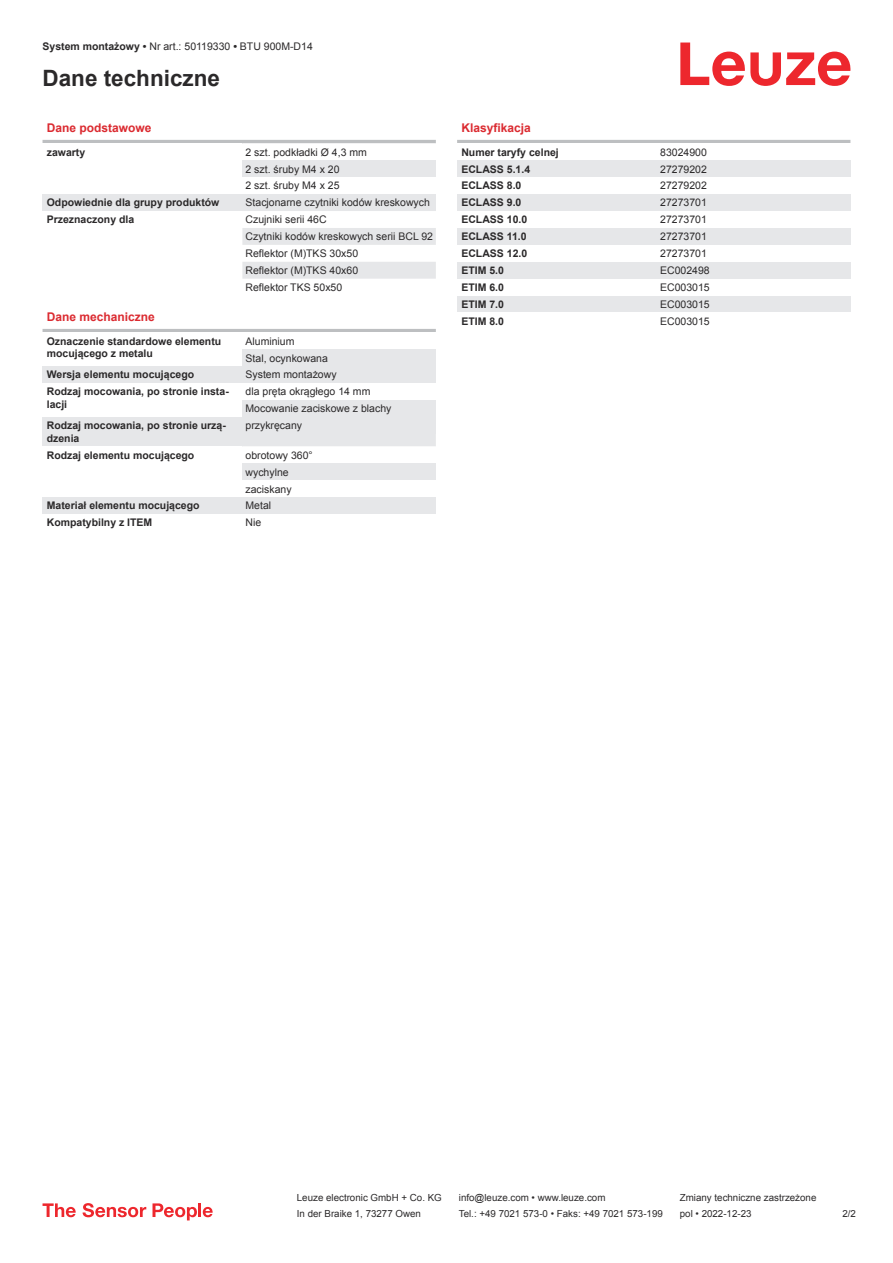
<style>
.page{position:relative;width:893px;height:1263px;background:#fff}
.page>*{position:absolute;margin:0;border:0;box-sizing:border-box;transform-origin:0 0}
.t1{font:700 22.5px "Arial";color:#2b292a}
.t2{font:700 12px "Arial";color:#db2a30}
.t3{font:10.5px/17px "Arial";color:#2b292a}
.t4{font:700 10.5px/12.6px "Arial";color:#2b292a}
.t5{font:9.75px "Arial";color:#2b292a}
.s1{font-weight:700}
</style>
<div class="page">
<svg style="left:680px;top:43px;width:170px;height:43px"></svg>
<div style="left:242px;top:434px;width:194px;height:12px;background:#e6e7e9"></div>
<hr style="left:43px;top:140px;width:393px;height:3px;background:#bdbfc1">
<svg style="left:242px;top:143px;width:194px;height:1px"></svg>
<div style="left:242px;top:160px;width:194px;height:17px;background:#e6e7e9"></div>
<div style="left:43px;top:194px;width:199px;height:17px;background:#e6e7e9"></div>
<div style="left:242px;top:194px;width:194px;height:17px;background:#e6e7e9"></div>
<svg style="left:242px;top:228px;width:194px;height:51px"></svg>
<hr style="left:43px;top:329px;width:393px;height:3px;background:#bdbfc1">
<div style="left:242px;top:349px;width:194px;height:17px;background:#e6e7e9"></div>
<div style="left:43px;top:366px;width:199px;height:17px;background:#e6e7e9"></div>
<div style="left:242px;top:366px;width:194px;height:17px;background:#e6e7e9"></div>
<div style="left:242px;top:400px;width:194px;height:17px;background:#e6e7e9"></div>
<div style="left:43px;top:417px;width:199px;height:29px;background:#e6e7e9"></div>
<div style="left:242px;top:417px;width:194px;height:17px;background:#e6e7e9"></div>
<div style="left:242px;top:463px;width:194px;height:17px;background:#e6e7e9"></div>
<div style="left:43px;top:497px;width:199px;height:17px;background:#e6e7e9"></div>
<div style="left:242px;top:497px;width:194px;height:17px;background:#e6e7e9"></div>
<hr style="left:457px;top:140px;width:393px;height:3px;background:#bdbfc1">
<div style="left:457px;top:160px;width:200px;height:17px;background:#e6e7e9"></div>
<div style="left:657px;top:160px;width:193px;height:17px;background:#e6e7e9"></div>
<div style="left:457px;top:194px;width:200px;height:17px;background:#e6e7e9"></div>
<div style="left:657px;top:194px;width:193px;height:17px;background:#e6e7e9"></div>
<div style="left:457px;top:228px;width:200px;height:17px;background:#e6e7e9"></div>
<div style="left:657px;top:228px;width:193px;height:17px;background:#e6e7e9"></div>
<div style="left:457px;top:262px;width:200px;height:17px;background:#e6e7e9"></div>
<div style="left:657px;top:262px;width:193px;height:17px;background:#e6e7e9"></div>
<div style="left:457px;top:296px;width:200px;height:16px;background:#e6e7e9"></div>
<div style="left:657px;top:296px;width:193px;height:16px;background:#e6e7e9"></div>
<svg style="left:43px;top:1203px;width:33px;height:14px"></svg>
<svg style="left:83px;top:1203px;width:63px;height:14px"></svg>
<svg style="left:153px;top:1203px;width:44px;height:17px"></svg>
<hr style="left:198px;top:1203px;width:3px;height:14px;background:#ed272d">
<svg style="left:203px;top:1207px;width:10px;height:10px"></svg>
<p class="t3" style="left:43px;top:39px;width:272px"><span class="s1">System montażowy •</span> Nr art.: 50119330 <span class="s1">•</span> BTU 900M-D14</p>
<h1 class="t1" style="left:43px;top:70px;width:179px">Dane techniczne</h1>
<p class="t2" style="left:47px;top:120px;width:106px">Dane podstawowe</p>
<p class="t4" style="left:47px;top:146px;width:40px">zawarty</p>
<p class="t3" style="left:246px;top:143px;width:123px">2 szt. podkładki Ø 4,3 mm<br>2 szt. śruby M4 x 20<br>2 szt. śruby M4 x 25</p>
<p class="t4" style="left:47px;top:196px;width:174px">Odpowiednie dla grupy produktów</p>
<p class="t3" style="left:246px;top:194px;width:186px">Stacjonarne czytniki kodów kreskowych</p>
<p class="t4" style="left:47px;top:213px;width:89px">Przeznaczony dla</p>
<p class="t3" style="left:246px;top:212px;width:189px">Czujniki serii 46C<br>Czytniki kodów kreskowych serii BCL 92<br>Reflektor (M)TKS 30x50<br>Reflektor (M)TKS 40x60<br>Reflektor TKS 50x50</p>
<p class="t2" style="left:47px;top:313px;width:110px">Dane mechaniczne</p>
<p class="t4" style="left:47px;top:335px;width:176px">Oznaczenie standardowe elementu mocującego z metalu</p>
<p class="t3" style="left:246px;top:333px;width:84px">Aluminium<br>Stal, ocynkowana</p>
<p class="t4" style="left:47px;top:369px;width:149px">Wersja elementu mocującego</p>
<p class="t3" style="left:246px;top:366px;width:93px">System montażowy</p>
<p class="t4" style="left:47px;top:385px;width:184px">Rodzaj mocowania, po stronie insta&shy;lacji</p>
<p class="t3" style="left:246px;top:383px;width:147px">dla pręta okrągłego 14 mm<br>Mocowanie zaciskowe z blachy</p>
<p class="t4" style="left:47px;top:419px;width:181px">Rodzaj mocowania, po stronie urzą&shy;dzenia</p>
<p class="t3" style="left:246px;top:417px;width:58px">przykręcany</p>
<p class="t4" style="left:47px;top:449px;width:149px">Rodzaj elementu mocującego</p>
<p class="t3" style="left:246px;top:447px;width:69px">obrotowy 360° wychylne zaciskany</p>
<p class="t4" style="left:47px;top:499px;width:154px">Materiał elementu mocującego</p>
<p class="t3" style="left:246px;top:498px;width:27px">Metal</p>
<p class="t4" style="left:47px;top:516px;width:107px">Kompatybilny z ITEM</p>
<p class="t3" style="left:246px;top:515px;width:17px">Nie</p>
<p class="t2" style="left:461px;top:120px;width:71px">Klasyfikacja</p>
<p class="t4" style="left:461px;top:146px;width:99px">Numer taryfy celnej</p>
<p class="t3" style="left:660px;top:144px;width:48px">83024900</p>
<p class="t4" style="left:461px;top:163px;width:70px">ECLASS 5.1.4</p>
<p class="t3" style="left:660px;top:161px;width:48px">27279202</p>
<p class="t4" style="left:461px;top:180px;width:62px">ECLASS 8.0</p>
<p class="t3" style="left:660px;top:178px;width:48px">27279202</p>
<p class="t4" style="left:461px;top:196px;width:62px">ECLASS 9.0</p>
<p class="t3" style="left:660px;top:195px;width:48px">27273701</p>
<p class="t4" style="left:461px;top:213px;width:67px">ECLASS 10.0</p>
<p class="t3" style="left:660px;top:212px;width:48px">27273701</p>
<p class="t4" style="left:461px;top:230px;width:67px">ECLASS 11.0</p>
<p class="t3" style="left:660px;top:229px;width:48px">27273701</p>
<p class="t4" style="left:461px;top:247px;width:67px">ECLASS 12.0</p>
<p class="t3" style="left:660px;top:246px;width:48px">27273701</p>
<p class="t4" style="left:461px;top:264px;width:44px">ETIM 5.0</p>
<p class="t3" style="left:660px;top:263px;width:51px">EC002498</p>
<p class="t4" style="left:461px;top:281px;width:44px">ETIM 6.0</p>
<p class="t3" style="left:660px;top:280px;width:51px">EC003015</p>
<p class="t4" style="left:461px;top:298px;width:44px">ETIM 7.0</p>
<p class="t3" style="left:660px;top:297px;width:51px">EC003015</p>
<p class="t4" style="left:461px;top:315px;width:44px">ETIM 8.0</p>
<p class="t3" style="left:660px;top:313px;width:51px">EC003015</p>
<p class="t5" style="left:297px;top:1194px;width:146px">Leuze electronic GmbH + Co. KG</p>
<p class="t5" style="left:459px;top:1194px;width:148px">info@leuze.com • www.leuze.com</p>
<p class="t5" style="left:680px;top:1191px;width:138px">Zmiany techniczne zastrzeżone</p>
<p class="t5" style="left:297px;top:1210px;width:126px">In der Braike 1, 73277 Owen</p>
<p class="t5" style="left:459px;top:1210px;width:205px">Tel.: +49 7021 573-0 • Faks: +49 7021 573-199</p>
<p class="t5" style="left:680px;top:1210px;width:73px">pol • 2022-12-23</p>
<p class="t5" style="left:842px;top:1210px;width:15px">2 /2</p>
</div>
